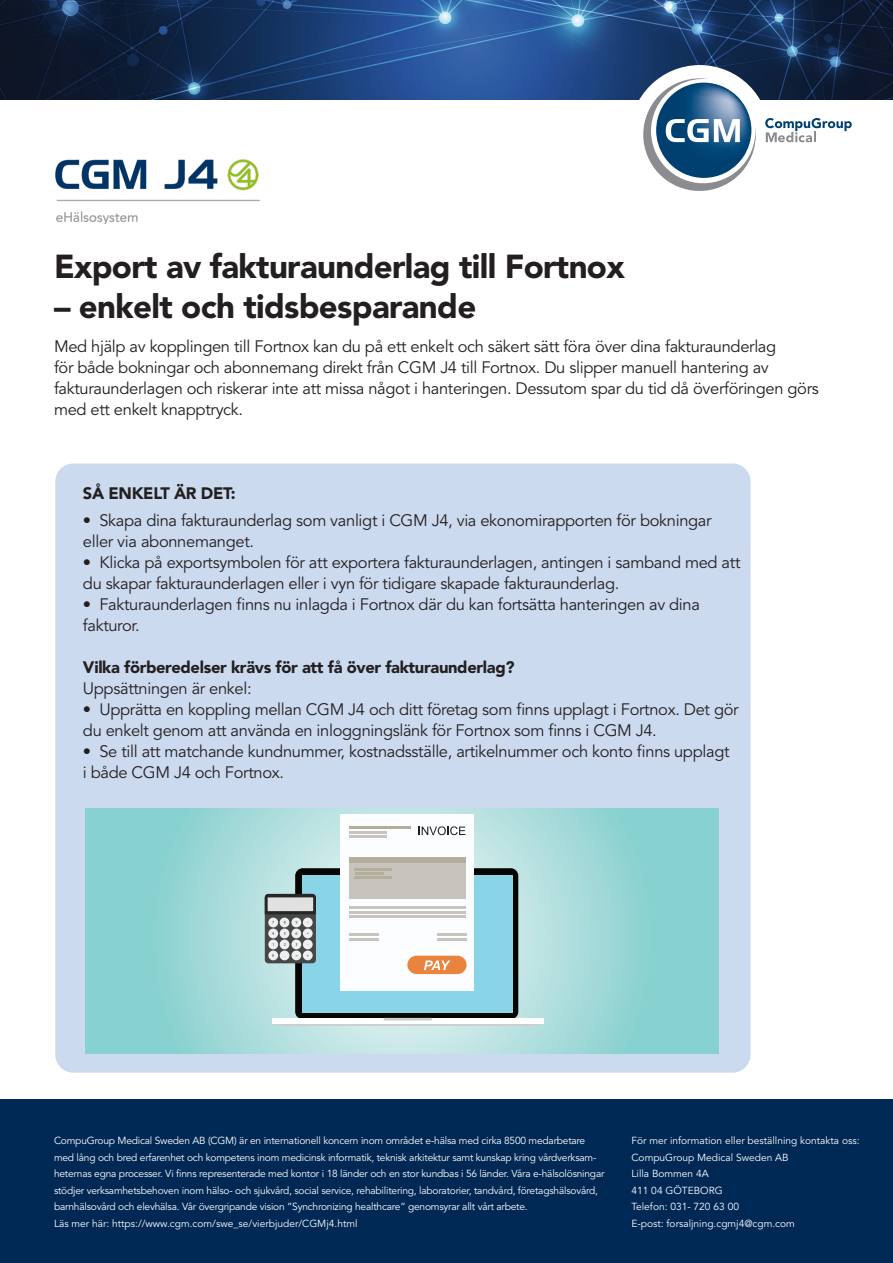
<style>
.page{position:relative;width:893px;height:1263px;background:#fff}
.page>*{position:absolute;margin:0;border:0;box-sizing:border-box;transform-origin:0 0}
.t1{font:900 33px "Avenir LT Std";letter-spacing:-.02em;color:#231f20}
.t2{font:16.5px/21px "Avenir LT Std";letter-spacing:-.02em;color:#231f20}
.t3{font:900 16.5px "Avenir LT Std";letter-spacing:-.02em;color:#231f20}
.t4{font:10.2px/16.5px "Avenir LT Std";letter-spacing:-.02em;color:#fff}
.t5{font:10.2px "Avenir LT Std";color:#fff}
</style>
<div class="page">
<div style="left:0;top:1099px;width:893px;height:164px;background:#002855"></div>
<img style="left:55px;top:159px;width:204px;height:64px">
<div style="left:55px;top:463px;width:695px;height:610px;background:#ccdaef;border-radius:18px"></div>
<img style="left:0;top:0;width:893px;height:100px">
<div style="left:630px;top:65px;width:140px;height:140px;background:#fff;border-radius:50%"></div>
<svg style="left:635px;top:75px;width:122px;height:116px"></svg>
<svg style="left:765px;top:118px;width:87px;height:24px"></svg>
<svg style="left:85px;top:809px;width:634px;height:245px"></svg>
<div style="left:295px;top:868px;width:223px;height:151px;background:#050504;border-radius:8px"></div>
<svg style="left:271px;top:1020px;width:272px;height:6px"></svg>
<div style="left:272px;top:1018px;width:272px;height:5px;background:#fff"></div>
<div style="left:302px;top:875px;width:210px;height:137px;background:#89d4e6"></div>
<hr style="left:384px;top:1018px;width:48px;height:2px;background:#cdcece">
<svg style="left:265px;top:894px;width:51px;height:69px"></svg>
<svg style="left:268px;top:917px;width:10px;height:10px"></svg>
<svg style="left:280px;top:917px;width:9px;height:10px"></svg>
<svg style="left:291px;top:917px;width:10px;height:10px"></svg>
<svg style="left:303px;top:917px;width:10px;height:10px"></svg>
<svg style="left:268px;top:928px;width:10px;height:10px"></svg>
<svg style="left:280px;top:928px;width:9px;height:10px"></svg>
<svg style="left:291px;top:928px;width:10px;height:10px"></svg>
<svg style="left:303px;top:928px;width:10px;height:10px"></svg>
<svg style="left:268px;top:939px;width:10px;height:10px"></svg>
<svg style="left:280px;top:939px;width:9px;height:10px"></svg>
<svg style="left:291px;top:939px;width:10px;height:10px"></svg>
<div style="left:303px;top:939px;width:10px;height:10px;background:#edeff0;border-radius:50%"></div>
<svg style="left:268px;top:950px;width:10px;height:10px"></svg>
<div style="left:280px;top:950px;width:9px;height:10px;background:#edeff0;border-radius:50%"></div>
<svg style="left:291px;top:950px;width:10px;height:10px"></svg>
<svg style="left:303px;top:950px;width:10px;height:10px"></svg>
<svg style="left:265px;top:894px;width:51px;height:20px"></svg>
<div style="left:268px;top:897px;width:45px;height:14px;background:#e0e1e0"></div>
<div style="left:340px;top:814px;width:134px;height:177px;background:#fbfdfe"></div>
<div style="left:349px;top:857px;width:117px;height:6px;background:#b3af9c"></div>
<hr style="left:349px;top:826px;width:62px;height:3px;background:#b3af9c">
<hr style="left:349px;top:831px;width:38px;height:2px;background:#c6c4bd">
<hr style="left:349px;top:835px;width:38px;height:2px;background:#c6c4bd">
<hr style="left:349px;top:907px;width:117px;height:2px;background:#c6c4bd">
<hr style="left:349px;top:911px;width:117px;height:2px;background:#c6c4bd">
<hr style="left:437px;top:933px;width:29px;height:3px;background:#c6c4bd">
<hr style="left:437px;top:938px;width:29px;height:2px;background:#c6c4bd">
<hr style="left:349px;top:933px;width:30px;height:3px;background:#c6c4bd">
<hr style="left:349px;top:938px;width:30px;height:2px;background:#c6c4bd">
<hr style="left:349px;top:915px;width:117px;height:2px;background:#c6c4bd">
<div style="left:349px;top:863px;width:117px;height:36px;background:#c6c4bd"></div>
<hr style="left:355px;top:868px;width:37px;height:3px;background:#b3af9c">
<hr style="left:355px;top:876px;width:37px;height:3px;background:#b3af9c">
<hr style="left:355px;top:872px;width:29px;height:3px;background:#b3af9c">
<div style="left:407px;top:956px;width:60px;height:18px;background:#e9833d;border-radius:9px"></div>
<svg style="left:424px;top:960px;width:26px;height:10px"></svg>
<svg style="left:419px;top:826px;width:46px;height:9px"></svg>
<p class="t1" style="left:54px;top:246px;width:572px">Export av fakturaunderlag till Fortnox</p>
<p class="t1" style="left:54px;top:286px;width:424px">– enkelt och tidsbesparande</p>
<p class="t2" style="left:54px;top:336px;width:766px">Med hjälp av kopplingen till Fortnox kan du på ett enkelt och säkert sätt föra över dina fakturaunderlag<br>för både bokningar och abonnemang direkt från CGM J4 till Fortnox. Du slipper manuell hantering av fakturaunderlagen och riskerar inte att missa något i hanteringen. Dessutom spar du tid då överföringen görs med ett enkelt knapptryck.</p>
<p class="t3" style="left:83px;top:484px;width:154px">SÅ ENKELT ÄR DET:</p>
<p class="t2" style="left:83px;top:511px;width:630px">• Skapa dina fakturaunderlag som vanligt i CGM J4, via ekonomirapporten för bokningar eller via abonnemanget.</p>
<p class="t2" style="left:83px;top:553px;width:659px">• Klicka på exportsymbolen för att exportera fakturaunderlagen, antingen i samband med att du skapar fakturaunderlagen eller i vyn för tidigare skapade fakturaunderlag.</p>
<p class="t2" style="left:83px;top:595px;width:619px">• Fakturaunderlagen finns nu inlagda i Fortnox där du kan fortsätta hanteringen av dina fakturor.</p>
<p class="t3" style="left:83px;top:658px;width:433px">Vilka förberedelser krävs för att få över fakturaunderlag?</p>
<p class="t2" style="left:83px;top:679px;width:170px">Uppsättningen är enkel:</p>
<p class="t2" style="left:83px;top:700px;width:657px">• Upprätta en koppling mellan CGM J4 och ditt företag som finns upplagt i Fortnox. Det gör du enkelt genom att använda en inloggningslänk för Fortnox som finns i CGM J4.</p>
<p class="t2" style="left:83px;top:742px;width:648px">• Se till att matchande kundnummer, kostnadsställe, artikelnummer och konto finns upplagt i både CGM J4 och Fortnox.</p>
<p class="t4" style="left:54px;top:1133px;width:533px">CompuGroup Medical Sweden AB (CGM) är en internationell koncern inom området e-hälsa med cirka 8500 medarbetare</p>
<p class="t4" style="left:54px;top:1149px;width:552px">med lång och bred erfarenhet och kompetens inom medicinsk informatik, teknisk arkitektur samt kunskap kring vårdverksam&shy;heternas egna processer. Vi finns representerade med kontor i 18 länder och en stor kundbas i 56 länder. Våra e-hälsolösningar stödjer verksamhetsbehoven inom hälso- och sjukvård, social service, rehabilitering, laboratorier, tandvård, företagshälsovård, barnhälsovård och elevhälsa. Vår övergripande vision ”Synchronizing healthcare” genomsyrar allt vårt arbete.</p>
<p class="t5" style="left:54px;top:1217px;width:305px">Läs mer här: https://www.cgm.com/swe_se/vierbjuder/CGMj4.html</p>
<p class="t5" style="left:631px;top:1135px;width:230px">För mer information eller beställning kontakta oss:</p>
<p class="t5" style="left:631px;top:1151px;width:159px">CompuGroup Medical Sweden AB</p>
<p class="t5" style="left:631px;top:1168px;width:79px">Lilla Bommen 4A</p>
<p class="t5" style="left:631px;top:1184px;width:93px">411 04 GÖTEBORG</p>
<p class="t5" style="left:631px;top:1201px;width:109px">Telefon: 031- 720 63 00</p>
<p class="t5" style="left:631px;top:1217px;width:165px">E-post: forsaljning.cgmj4@cgm.com</p>
</div>
